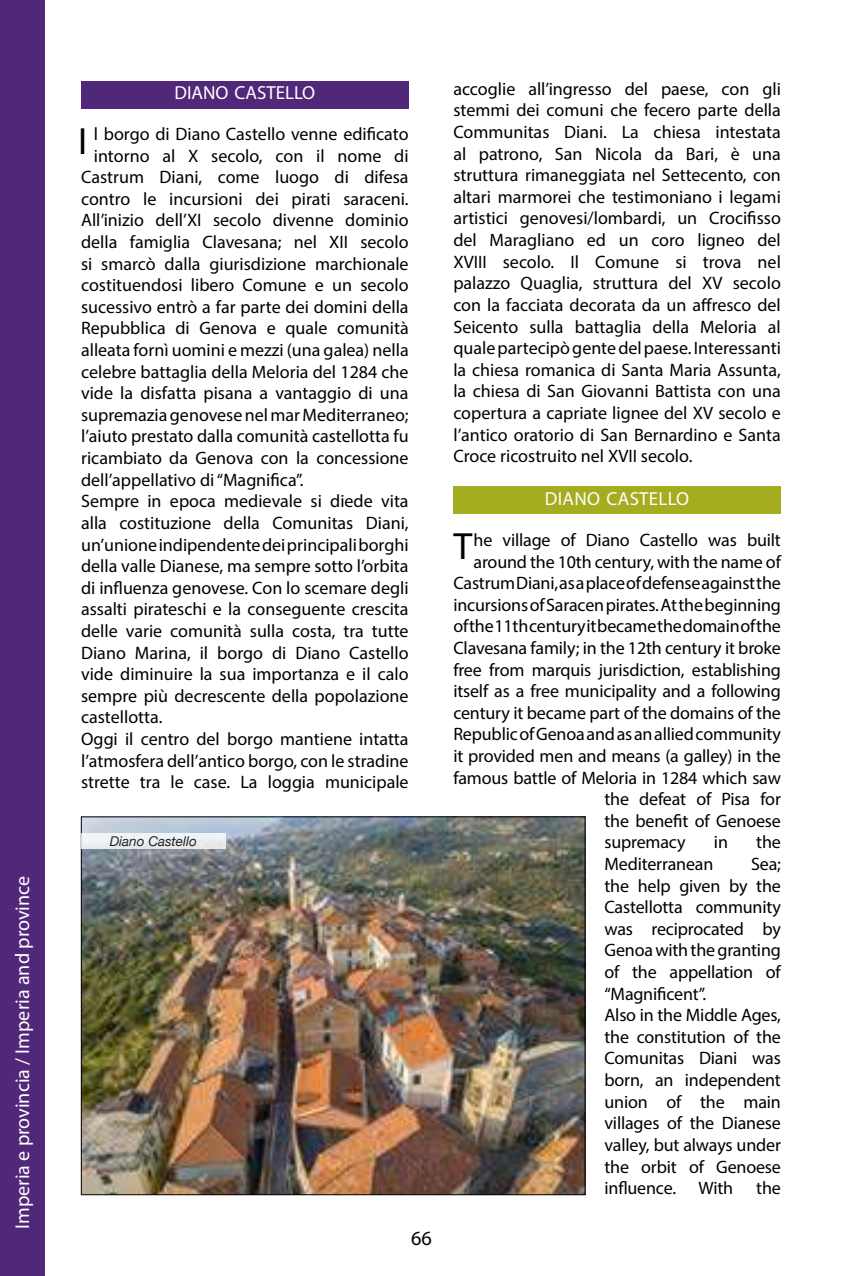
<style>
.page{position:relative;width:862px;height:1276px;background:#fff}
.page>*{position:absolute;margin:0;border:0;box-sizing:border-box;transform-origin:0 0}
.t1{font:20.25px "Myriad Pro";color:#000}
.t2{font:20.03px "Myriad Pro";color:#fff}
.t3{font:18.9px "Myriad Pro";color:#fff}
.t4{font:18px/21.6px "Myriad Pro";color:#000;text-align:justify}
.t5{font:italic 13.5px "Helvetica Neue";color:#000}
.s1{font-size:38.02px}
</style>
<div class="page">
<div style="left:81px;top:81px;width:327px;height:27px;background:#512779"></div>
<div style="left:453px;top:487px;width:327px;height:27px;background:#a4ac1f"></div>
<img style="left:83px;top:818px;width:500px;height:375px">
<div style="left:81px;top:833px;width:144px;height:15px;background:#eff2f5"></div>
<div style="left:0;top:0;width:45px;height:1276px;background:#512779"></div>
<p class="t2" style="left:10px;top:1229px;width:355px;rotate:-90deg">Imperia e provincia / Imperia and province</p>
<p class="t3" style="left:174px;top:81px;width:142px">DIANO CASTELLO</p>
<p class="t4" style="left:78px;top:123px;width:332px"><span class="s1">I</span> l borgo di Diano Castello venne edificato</p>
<p class="t4" style="left:94px;top:144px;width:316px">intorno al X secolo, con il nome di</p>
<p class="t4" style="left:81px;top:166px;width:329px">Castrum Diani, come luogo di difesa</p>
<p class="t4" style="left:81px;top:188px;width:329px">contro le incursioni dei pirati saraceni.</p>
<p class="t4" style="left:81px;top:209px;width:329px">All’inizio dell’XI secolo divenne dominio</p>
<p class="t4" style="left:81px;top:231px;width:329px">della famiglia Clavesana; nel XII secolo</p>
<p class="t4" style="left:81px;top:252px;width:329px">si smarcò dalla giurisdizione marchionale</p>
<p class="t4" style="left:81px;top:274px;width:329px">costituendosi libero Comune e un secolo</p>
<p class="t4" style="left:81px;top:296px;width:329px">sucessivo entrò a far parte dei domini della</p>
<p class="t4" style="left:81px;top:317px;width:329px">Repubblica di Genova e quale comunità</p>
<p class="t4" style="left:81px;top:339px;width:329px">alleata fornì uomini e mezzi (una galea) nella</p>
<p class="t4" style="left:81px;top:360px;width:329px">celebre battaglia della Meloria del 1284 che</p>
<p class="t4" style="left:81px;top:382px;width:329px">vide la disfatta pisana a vantaggio di una</p>
<p class="t4" style="left:81px;top:404px;width:329px">supremazia genovese nel mar Mediterraneo;</p>
<p class="t4" style="left:81px;top:425px;width:329px">l’aiuto prestato dalla comunità castellotta fu</p>
<p class="t4" style="left:81px;top:447px;width:329px">ricambiato da Genova con la concessione</p>
<p class="t4" style="left:81px;top:468px;width:224px">dell’appellativo di “Magnifica”.</p>
<p class="t4" style="left:81px;top:490px;width:329px">Sempre in epoca medievale si diede vita</p>
<p class="t4" style="left:81px;top:512px;width:329px">alla costituzione della Comunitas Diani,</p>
<p class="t4" style="left:81px;top:533px;width:329px">un’unione indipendente dei principali borghi</p>
<p class="t4" style="left:81px;top:555px;width:329px">della valle Dianese, ma sempre sotto l’orbita</p>
<p class="t4" style="left:81px;top:576px;width:329px">di influenza genovese. Con lo scemare degli</p>
<p class="t4" style="left:81px;top:598px;width:329px">assalti pirateschi e la conseguente crescita</p>
<p class="t4" style="left:81px;top:620px;width:329px">delle varie comunità sulla costa, tra tutte</p>
<p class="t4" style="left:81px;top:641px;width:329px">Diano Marina, il borgo di Diano Castello</p>
<p class="t4" style="left:81px;top:663px;width:329px">vide diminuire la sua importanza e il calo</p>
<p class="t4" style="left:81px;top:684px;width:329px">sempre più decrescente della popolazione</p>
<p class="t4" style="left:81px;top:706px;width:83px">castellotta.</p>
<p class="t4" style="left:81px;top:728px;width:329px">Oggi il centro del borgo mantiene intatta</p>
<p class="t4" style="left:81px;top:749px;width:329px">l’atmosfera dell’antico borgo, con le stradine</p>
<p class="t4" style="left:81px;top:771px;width:329px">strette tra le case. La loggia municipale</p>
<p class="t5" style="left:110px;top:831px;width:89px">Diano Castello</p>
<p class="t1" style="left:411px;top:1225px;width:22px">66</p>
<p class="t4" style="left:453px;top:78px;width:329px">accoglie all’ingresso del paese, con gli stemmi dei comuni che fecero parte della Communitas Diani. La chiesa intestata al patrono, San Nicola da Bari, è una struttura rimaneggiata nel Settecento, con altari marmorei che testimoniano i legami artistici genovesi/lombardi, un Crocifisso del Maragliano ed un coro ligneo del XVIII secolo. Il Comune si trova nel palazzo Quaglia, struttura del XV secolo con la facciata decorata da un affresco del Seicento sulla battaglia della Meloria al quale partecipò gente del paese. Interessanti la chiesa romanica di Santa Maria Assunta, la chiesa di San Giovanni Battista con una copertura a capriate lignee del XV secolo e l’antico oratorio di San Bernardino e Santa Croce ricostruito nel XVII secolo.</p>
<p class="t3" style="left:544px;top:487px;width:146px">DIANO CASTELLO</p>
<p class="t4" style="left:453px;top:529px;width:329px"><span class="s1">T</span>he village of Diano Castello was built</p>
<p class="t4" style="left:473px;top:550px;width:309px">around the 10th century, with the name of</p>
<p class="t4" style="left:453px;top:572px;width:329px">Castrum Diani, as a place of defense against the</p>
<p class="t4" style="left:453px;top:593px;width:329px">incursions of Saracen pirates. At the beginning</p>
<p class="t4" style="left:453px;top:615px;width:329px">of the 11th century it became the domain of the</p>
<p class="t4" style="left:453px;top:637px;width:329px">Clavesana family; in the 12th century it broke</p>
<p class="t4" style="left:453px;top:658px;width:329px">free from marquis jurisdiction, establishing</p>
<p class="t4" style="left:453px;top:680px;width:329px">itself as a free municipality and a following</p>
<p class="t4" style="left:453px;top:701px;width:329px">century it became part of the domains of the</p>
<p class="t4" style="left:453px;top:723px;width:329px">Republic of Genoa and as an allied community</p>
<p class="t4" style="left:453px;top:745px;width:329px">it provided men and means (a galley) in the</p>
<p class="t4" style="left:453px;top:766px;width:329px">famous battle of Meloria in 1284 which saw</p>
<p class="t4" style="left:604px;top:788px;width:178px">the defeat of Pisa for</p>
<p class="t4" style="left:604px;top:809px;width:178px">the benefit of Genoese</p>
<p class="t4" style="left:604px;top:831px;width:83px">supremacy</p>
<p class="t4" style="left:713px;top:831px;width:16px">in</p>
<p class="t4" style="left:755px;top:831px;width:26px">the</p>
<p class="t4" style="left:604px;top:853px;width:110px">Mediterranean</p>
<p class="t4" style="left:604px;top:853px;width:178px;text-align:left;text-indent:146px">Sea; the help given by the<br>Castellotta community was reciprocated by<br>Genoa with the granting of the appellation of “Magnificent”.<br>Also in the Middle Ages, the constitution of the<br>Comunitas Diani was born, an independent union of the main villages of the Dianese valley, but always under the orbit of Genoese influence. With</p>
<p class="t4" style="left:755px;top:1177px;width:26px">the</p>
</div>
